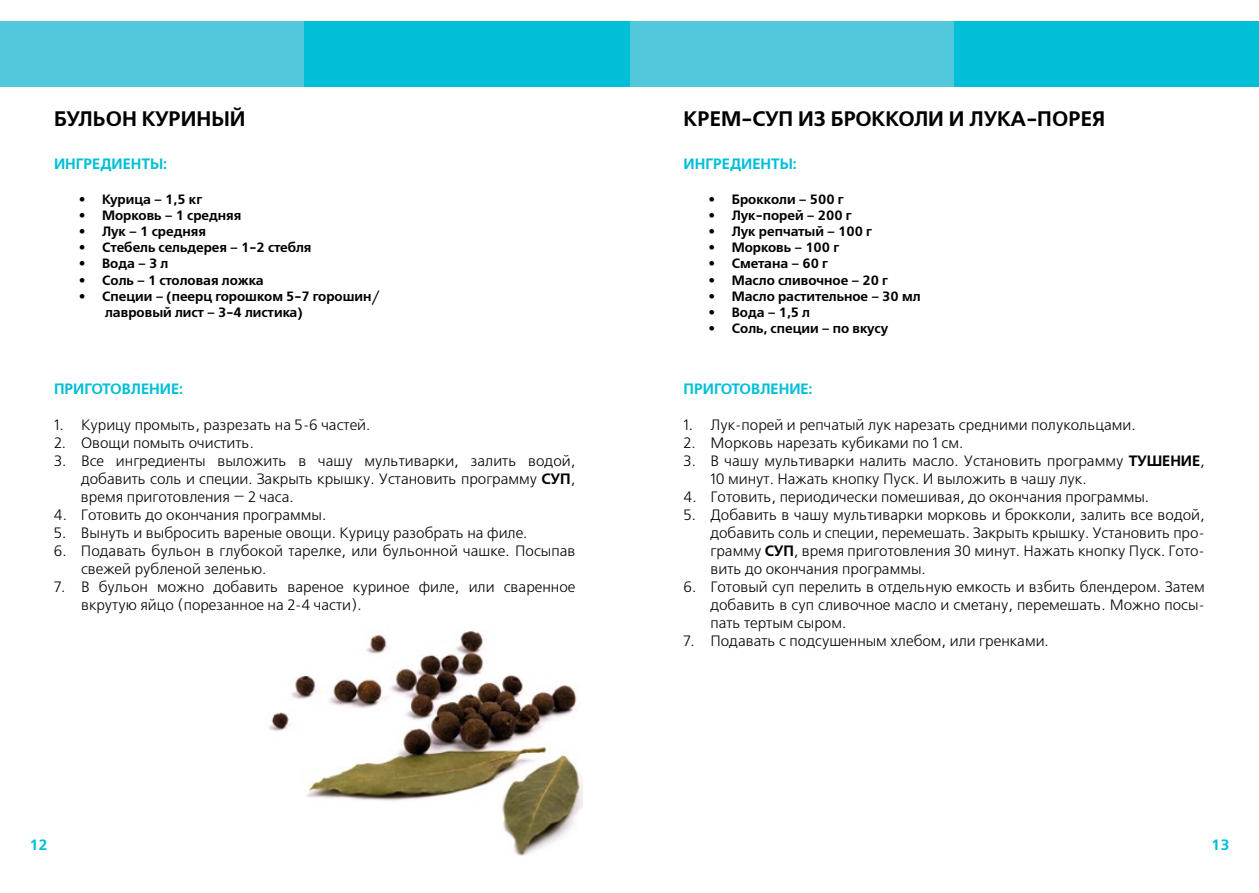
<style>
.page{position:relative;width:1259px;height:893px;background:#fff}
.page>*{position:absolute;margin:0;border:0;box-sizing:border-box;transform-origin:0 0}
.t1{font:700 21px "Free Set C";color:#000}
.t2{font:15px/18px "Free Set C";color:#000;text-align:justify}
.t3{font:700 15px "Free Set C";color:#00bfd6}
.t4{font:700 13.5px/16.2px "Free Set C";color:#000}
.s1{font-weight:700}
</style>
<div class="page">
<img style="left:268px;top:631px;width:315px;height:225px">
<div style="left:629px;top:21px;width:326px;height:66px;background:#52c8dc"></div>
<div style="left:0;top:21px;width:304px;height:66px;background:#52c8dc"></div>
<div style="left:955px;top:21px;width:304px;height:66px;background:#00bfd6"></div>
<div style="left:304px;top:21px;width:325px;height:66px;background:#00bfd6"></div>
<h1 class="t1" style="left:54px;top:106px;width:131px">Бульон Курины</h1>
<h1 class="t1" style="left:230px;top:106px;width:17px">й</h1>
<p class="t3" style="left:54px;top:155px;width:115px">ИНГРЕДИЕНТЫ:</p>
<p class="t4" style="left:80px;top:191px;width:124px">• Курица – 1,5 кг</p>
<p class="t4" style="left:80px;top:207px;width:163px">• Морковь – 1 средняя</p>
<p class="t4" style="left:80px;top:224px;width:128px">• Лук – 1 средняя</p>
<p class="t4" style="left:80px;top:240px;width:233px">• Стебель сельдерея – 1-2 стебля</p>
<p class="t4" style="left:80px;top:256px;width:90px">• В ода – 3 л</p>
<p class="t4" style="left:80px;top:272px;width:186px">• Соль – 1 столовая ложка</p>
<p class="t4" style="left:105px;top:288px;width:276px;text-indent:-26px">• Специи – (пеерц горошком 5-7 горошин/ лавровый лист – 3-4 листика)</p>
<p class="t3" style="left:54px;top:380px;width:48px">ПРИГОТОВЛЕ</p>
<p class="t3" style="left:149px;top:380px;width:35px">НИЕ:</p>
<p class="t2" style="left:54px;top:416px;width:318px">1. Курицу промыть, разрезать на 5-6 частей.</p>
<p class="t2" style="left:54px;top:434px;width:201px">2. Овощи помыть очистить.</p>
<p class="t2" style="left:81px;top:452px;width:496px;text-indent:-27px">3. Все ингредиенты выложить в чашу мультиварки, залить водой, добавить соль и специи. Закрыть крышку. Установить программу <span class="s1">СУП</span> , время приготовления — 2 часа.</p>
<p class="t2" style="left:54px;top:506px;width:274px">4. Готовить до окончания программы.</p>
<p class="t2" style="left:54px;top:524px;width:475px">5. Вынуть и выбросить вареные овощи. Курицу разобрать на филе.</p>
<p class="t2" style="left:81px;top:542px;width:496px;text-indent:-27px">6. Подавать бульон в глубокой тарелке, или бульонной чашке. Посыпав свежей рубленой зеленью.</p>
<p class="t2" style="left:81px;top:578px;width:496px;text-indent:-27px">7. В бульон можно добавить вареное куриное филе, или сваренное вкрутую яйцо (порезанное на 2-4 части).</p>
<h1 class="t1" style="left:683px;top:106px;width:423px">Крем-суп из брокколи и лука-порея</h1>
<p class="t3" style="left:683px;top:155px;width:115px">ИНГРЕДИЕНТЫ:</p>
<p class="t4" style="left:709px;top:191px;width:136px">• Брокколи – 500 г</p>
<p class="t4" style="left:709px;top:207px;width:144px">• Лук-порей – 200 г</p>
<p class="t4" style="left:709px;top:224px;width:164px">• Лук репчатый – 100 г</p>
<p class="t4" style="left:709px;top:240px;width:132px">• Морковь – 100 г</p>
<p class="t4" style="left:709px;top:256px;width:120px">• Сметана – 60 г</p>
<p class="t4" style="left:709px;top:272px;width:180px">• Масло сливочное – 20 г</p>
<p class="t4" style="left:709px;top:288px;width:213px">• Масло растительное – 30 мл</p>
<p class="t4" style="left:709px;top:305px;width:103px">• Вода – 1,5 л</p>
<p class="t4" style="left:709px;top:321px;width:180px">• Соль, специи – по вкусу</p>
<p class="t3" style="left:683px;top:380px;width:48px">ПРИГОТОВЛЕ</p>
<p class="t3" style="left:778px;top:380px;width:35px">НИЕ:</p>
<p class="t2" style="left:683px;top:416px;width:454px">1. Лук-порей и репчатый лук нарезать средними полукольцами.</p>
<p class="t2" style="left:683px;top:434px;width:281px">2. Морковь нарезать кубиками по 1 см.</p>
<p class="t2" style="left:710px;top:452px;width:496px;text-indent:-27px">3. В чашу мультиварки налить масло. Установить программу <span class="s1">Тушение</span>,<br>10 минут. Нажать кнопку Пуск. И выложить в чашу лук.</p>
<p class="t2" style="left:683px;top:488px;width:467px">4. Готовить, периодически помешивая, до окончания программы.</p>
<p class="t2" style="left:710px;top:506px;width:496px;text-indent:-27px">5. Добавить в чашу мультиварки морковь и брокколи, залить все водой, добавить соль и специи, перемешать. Закрыть крышку. Установить про&shy;грамму <span class="s1">СУП</span>, время приготовления 30 минут. Нажать кнопку Пуск. Гото&shy;вить до окончания программы.</p>
<p class="t2" style="left:710px;top:578px;width:496px;text-indent:-27px">6. Готовый суп перелить в отдельную емкость и взбить блендером. Затем добавить в суп сливочное масло и сметану, перемешать. Можно посы&shy;пать тертым сыром.</p>
<p class="t2" style="left:683px;top:632px;width:367px">7. Подавать с подсушенным хлебом, или гренками.</p>
<p class="t3" style="left:29px;top:836px;width:20px">12</p>
<p class="t3" style="left:1211px;top:836px;width:20px">13</p>
</div>
